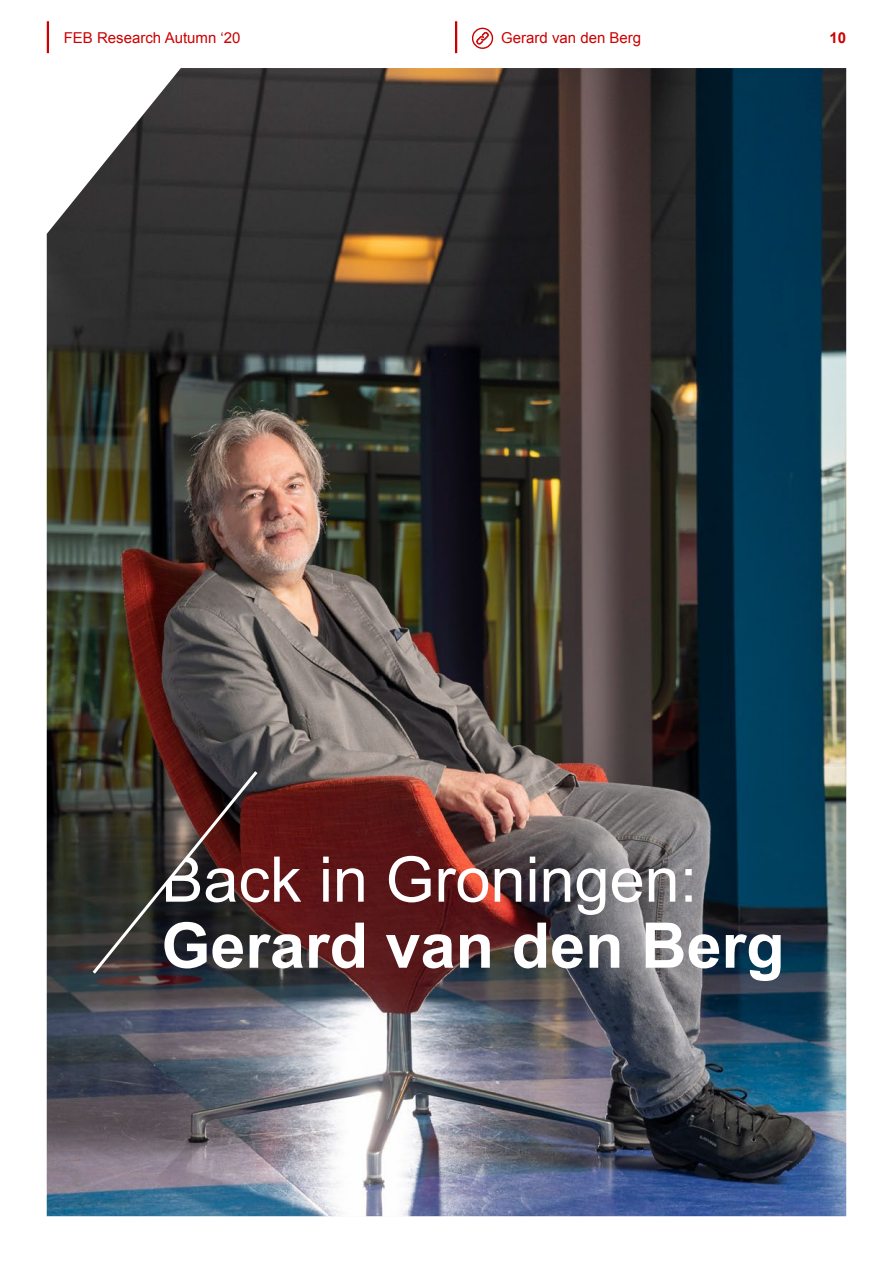
<style>
.page{position:relative;width:893px;height:1263px;background:#fff}
.page>*{position:absolute;margin:0;border:0;box-sizing:border-box;transform-origin:0 0}
.t1{font:63px "Arial";color:#fff}
.t2{font:700 63px "Arial";color:#fff}
.t3{font:15px "Arial";color:#c00}
.t4{font:700 15px "Arial";color:#c00}
</style>
<div class="page">
<img style="left:47px;top:68px;width:799px;height:1148px">
<svg style="left:90px;top:768px;width:171px;height:209px;background:#3b2e2c"></svg>
<hr style="left:47px;top:21px;width:2px;height:32px;background:#c00">
<hr style="left:455px;top:21px;width:2px;height:32px;background:#c00">
<div style="left:472px;top:28px;width:21px;height:21px;border:1px solid #c00;border-radius:50%"></div>
<svg style="left:476px;top:31px;width:14px;height:14px"></svg>
<p class="t3" style="left:64px;top:28px;width:178px">FEB Research Autumn ‘20</p>
<p class="t3" style="left:501px;top:28px;width:142px">Gerard van den Berg</p>
<p class="t4" style="left:829px;top:28px;width:18px">10</p>
<h1 class="t1" style="left:161px;top:838px;width:537px">Back in Groningen:</h1>
<h1 class="t2" style="left:161px;top:904px;width:625px">Gerard van den Berg</h1>
</div>
